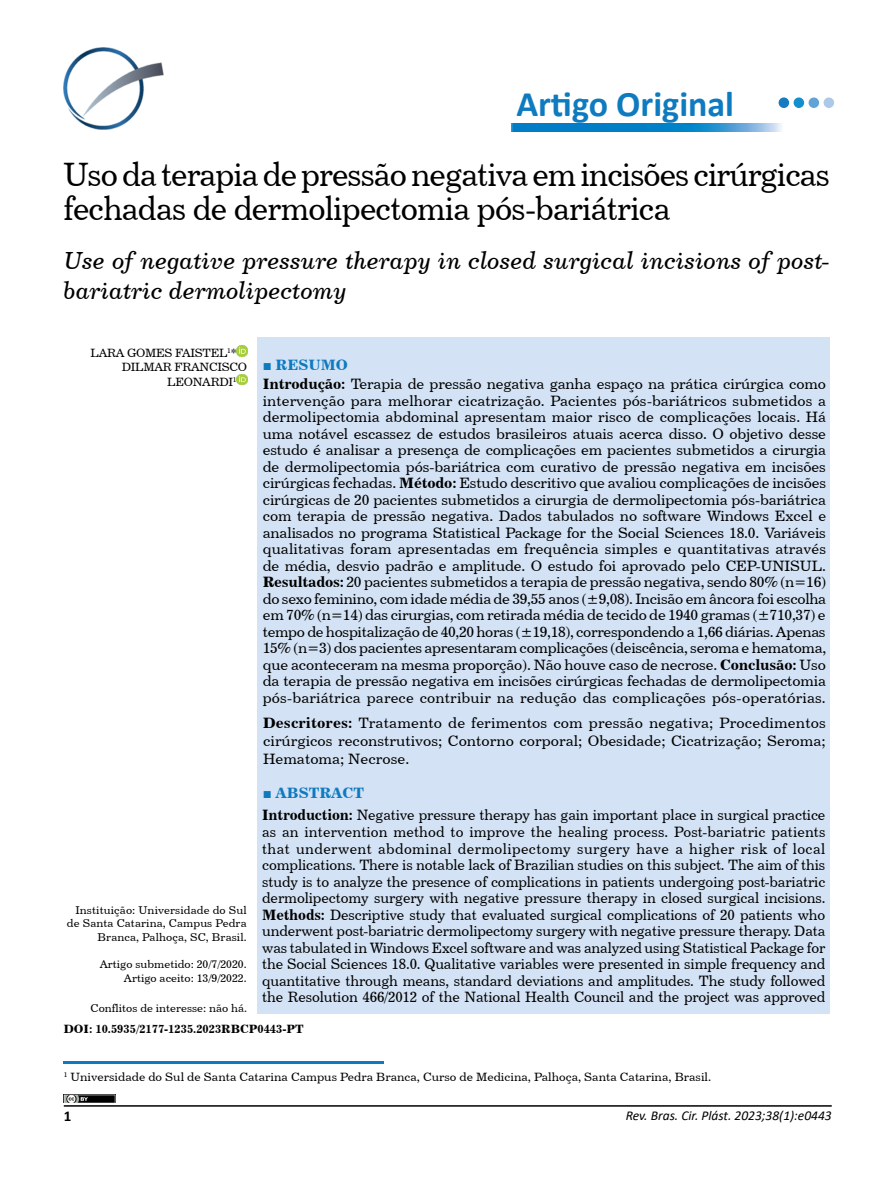
<style>
.page{position:relative;width:893px;height:1191px;background:#fff}
.page>*{position:absolute;margin:0;border:0;box-sizing:border-box;transform-origin:0 0}
.t1{font:700 36px "Calibri";color:#0e7abf}
.t2{font:33.75px/34.5px "Century 731 BT Roman A";letter-spacing:-.03em;color:#000;scale:.93 1}
.t3{font:24.75px/29.7px "Century 731 BT Italic A";color:#000}
.t4{font:15px/16.5px "Century 731 BT Roman A";color:#000;text-align:justify}
.t5{font:15px/16.5px "Century 731 BT Roman A";color:#000;text-align:justify;scale:.95 1}
.t6{font:15px "Century 731 BT Bold A";color:#0e7abf}
.t7{font:700 15px "Calibri";color:#000}
.t8{font:italic 13.5px "Calibri";color:#000}
.t9{font:12px "Century 731 BT Roman A";color:#000}
.t10{font:12px "Century 731 BT Roman A";letter-spacing:-.025em;color:#000}
.t11{font:12px "Century 731 BT Bold A";color:#000}
.t12{font:11.25px/13.5px "Century 731 BT Roman A";letter-spacing:.01em;color:#000;text-align:right}
.s1{font-family:"Times New Roman";font-weight:700}
.s2{font-family:"Century 731 BT Bold A"}
</style>
<div class="page">
<hr style="left:64px;top:1105px;width:768px;height:1px;background:#000">
<svg style="left:236px;top:345px;width:11px;height:11px"></svg>
<svg style="left:236px;top:374px;width:11px;height:11px"></svg>
<img style="left:63px;top:47px;width:101px;height:82px">
<div style="left:258px;top:337px;width:572px;height:676px;background:#d3e2f4"></div>
<hr style="left:64px;top:1061px;width:320px;height:2px;background:#0e7abf">
<img style="left:64px;top:1094px;width:51px;height:9px">
<div style="left:779px;top:98px;width:9px;height:9px;background:#167bc0;border-radius:50%"></div>
<div style="left:779px;top:97px;width:10px;height:11px;border:2px solid #167bc0;border-radius:50%"></div>
<div style="left:794px;top:98px;width:9px;height:9px;background:#148ecf;border-radius:50%"></div>
<div style="left:794px;top:97px;width:10px;height:11px;border:2px solid #148ecf;border-radius:50%"></div>
<div style="left:809px;top:98px;width:9px;height:9px;background:#60a3d8;border-radius:50%"></div>
<div style="left:809px;top:97px;width:10px;height:11px;border:2px solid #61a4d8;border-radius:50%"></div>
<div style="left:824px;top:98px;width:9px;height:9px;background:#acc9e9;border-radius:50%"></div>
<div style="left:824px;top:97px;width:10px;height:11px;border:2px solid #acc9e9;border-radius:50%"></div>
<img style="left:511px;top:124px;width:271px;height:7px">
<h1 class="t1" style="left:516px;top:78px;width:219px">Artigo Original</h1>
<h2 class="t2" style="left:63px;top:156px;width:826px">Uso da terapia de pressão negativa em incisões cirúrgicas fechadas de dermolipectomia pós-bariátrica</h2>
<h3 class="t3" style="left:64px;top:245px;width:768px">Use of negative pressure therapy in closed surgical incisions of post&shy;bariatric dermolipectomy</h3>
<p class="t10" style="left:91px;top:345px;width:148px">LARA GOMES FAISTEL<sup>1</sup>*</p>
<p class="t10" style="left:122px;top:360px;width:127px">DILMAR FRANCISCO</p>
<p class="t10" style="left:167px;top:374px;width:71px">LEONARDI<sup>1</sup></p>
<p class="t12" style="left:67px;top:903px;width:181px">Instituição: Universidade do Sul de Santa Catarina, Campus Pedra<br>Branca, Palhoça, SC, Brasil.</p>
<p class="t12" style="left:100px;top:957px;width:148px">Artigo submetido: 20/7/2020.<br>Artigo aceito: 13/9/2022.</p>
<p class="t12" style="left:91px;top:1001px;width:158px">Conflitos de interesse: não há.</p>
<p class="t6" style="left:263px;top:355px;width:87px"><span class="s1">■</span> RESUMO</p>
<p class="t4" style="left:263px;top:375px;width:565px"><span class="s2">Introdução:</span> Terapia de pressão negativa ganha espaço na prática cirúrgica como intervenção para melhorar cicatrização. Pacientes pós-bariátricos submetidos a dermolipectomia abdominal apresentam maior risco de complicações locais. Há uma notável escassez de estudos brasileiros atuais acerca disso. O objetivo desse estudo é analisar a presença de complicações em pacientes submetidos a cirurgia de dermolipectomia pós-bariátrica com curativo de pressão negativa em incisões cirúrgicas fechadas. <span class="s2">Método:</span> Estudo descritivo que avaliou complicações de incisões cirúrgicas de 20 pacientes submetidos a cirurgia de dermolipectomia pós-bariátrica com terapia de pressão negativa. Dados tabulados no software Windows Excel e analisados no programa Statistical Package for the Social Sciences 18.0. Variáveis qualitativas foram apresentadas em frequência simples e quantitativas através de média, desvio padrão e amplitude. O estudo foi aprovado pelo CEP-UNISUL.<br><span class="s2">Resultados:</span> 20 pacientes submetidos a terapia de pressão negativa, sendo 80% (n=16) do sexo feminino, com idade média de 39,55 anos (±9,08). Incisão em âncora foi escolha em 70% (n=14) das cirurgias, com retirada média de tecido de 1940 gramas (±710,37) e tempo de hospitalização de 40,20 horas (±19,18), correspondendo a 1,66 diárias. Apenas 15% (n=3) dos pacientes apresentaram complicações (deiscência, seroma e hematoma, que aconteceram na mesma proporção). Não houve caso de necrose. <span class="s2">Conclusão:</span> Uso da terapia de pressão negativa em incisões cirúrgicas fechadas de dermolipectomia pós-bariátrica parece contribuir na redução das complicações pós-operatórias.</p>
<p class="t4" style="left:263px;top:713px;width:564px;line-height:18px"><span class="s2">Descritores:</span> Tratamento de ferimentos com pressão negativa; Procedimentos cirúrgicos reconstrutivos; Contorno corporal; Obesidade; Cicatrização; Seroma; Hematoma; Necrose.</p>
<p class="t6" style="left:263px;top:784px;width:103px"><span class="s1">■</span> ABSTRACT</p>
<p class="t5" style="left:262px;top:806px;width:595px"><span class="s2">Introduction:</span> Negative pressure therapy has gain important place in surgical practice as an intervention method to improve the healing process. Post-bariatric patients that underwent abdominal dermolipectomy surgery have a higher risk of local complications. There is notable lack of Brazilian studies on this subject. The aim of this study is to analyze the presence of complications in patients undergoing post-bariatric dermolipectomy surgery with negative pressure therapy in closed surgical incisions.<br><span class="s2">Methods:</span> Descriptive study that evaluated surgical complications of 20 patients who underwent post-bariatric dermolipectomy surgery with negative pressure therapy. Data was tabulated in Windows Excel software and was analyzed using Statistical Package for the Social Sciences 18.0. Qualitative variables were presented in simple frequency and quantitative through means, standard deviations and amplitudes. The study followed the Resolution 466/2012 of the National Health Council and the project was approved</p>
<p class="t11" style="left:64px;top:1021px;width:241px">DOI: 10.5935/2177-1235.2023RBCP0443-PT</p>
<p class="t9" style="left:64px;top:1069px;width:649px"><sup>1</sup> Universidade do Sul de Santa Catarina Campus Pedra Branca, Curso de Medicina, Palhoça, Santa Catarina, Brasil.</p>
<p class="t7" style="left:64px;top:1105px;width:9px">1</p>
<p class="t8" style="left:626px;top:1106px;width:208px">Rev. Bras. Cir. Plást. 2023;38(1):e0443</p>
</div>
